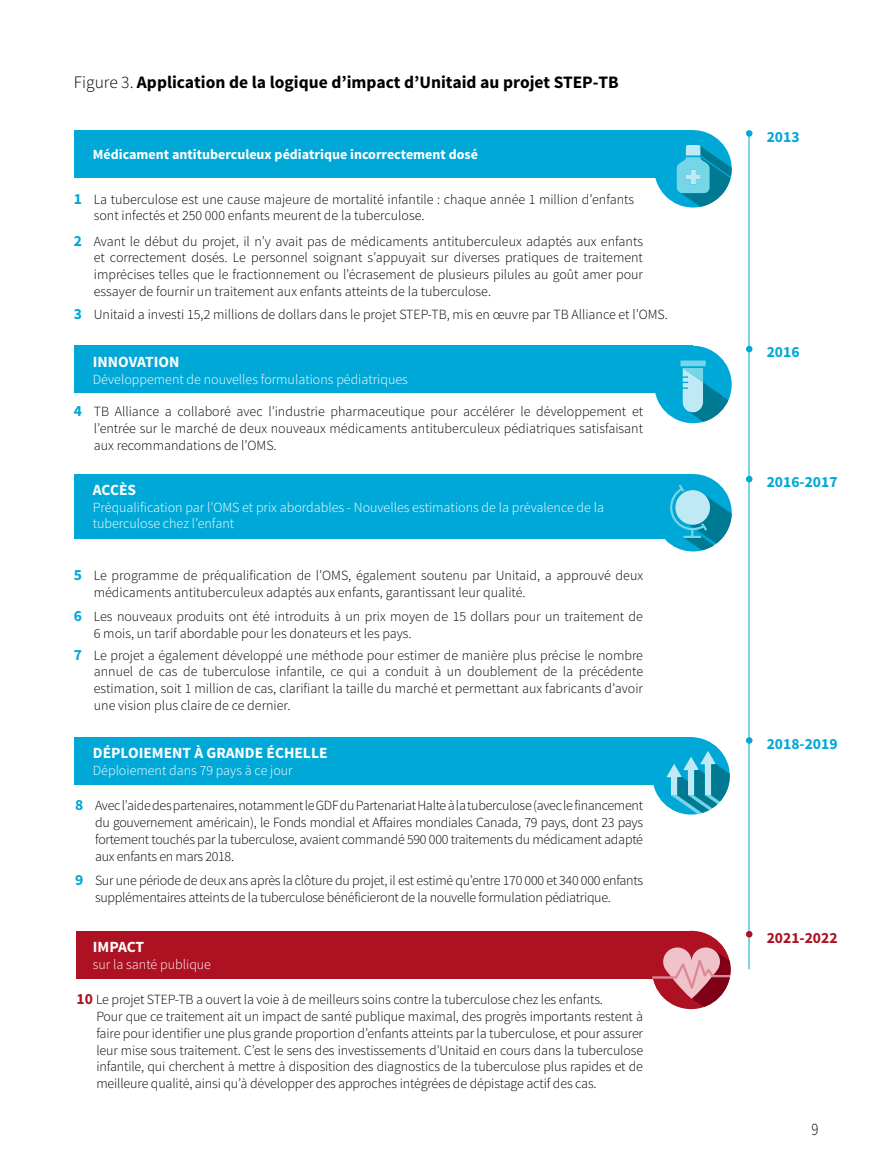
<style>
.page{position:relative;width:893px;height:1166px;background:#fff}
.page>*{position:absolute;margin:0;border:0;box-sizing:border-box;transform-origin:0 0}
.t1{font:700 17.5px "Source Sans Pro";color:#000}
.t2{font:300 17.5px "Source Sans Pro";color:#000;scale:.84 1}
.t3{font:700 15.58px "Source Sans Pro";color:#fff}
.t4{font:700 15.58px "Source Sans Pro";color:#00a8d7}
.t5{font:700 15.58px "Source Sans Pro";color:#ae1122}
.t6{font:300 14px/16.8px "Source Sans Pro";letter-spacing:-.01em;color:#000}
.t7{font:300 14px/16.8px "Source Sans Pro";color:#fff}
.t8{font:700 14px "Source Sans Pro";color:#fff}
.s1{font-weight:300}
.s2{font-weight:700;font-size:15.58px;color:#00a8d7}
.s3{font-weight:700;font-size:15.58px;color:#ae1122}
</style>
<div class="page">
<hr style="left:749px;top:133px;width:1px;height:836px;background:#00a8d7">
<div style="left:746px;top:130px;width:6px;height:7px;background:#00a8d7;border-radius:50%"></div>
<svg style="left:746px;top:346px;width:6px;height:6px"></svg>
<div style="left:74px;top:130px;width:619px;height:47px;background:#00a8d7"></div>
<div style="left:654px;top:130px;width:78px;height:77px;background:#00a8d7;border-radius:50%"></div>
<svg style="left:677px;top:145px;width:55px;height:62px"></svg>
<div style="left:74px;top:346px;width:619px;height:47px;background:#00a8d7"></div>
<div style="left:654px;top:346px;width:78px;height:77px;background:#00a8d7;border-radius:50%"></div>
<svg style="left:680px;top:360px;width:48px;height:62px"></svg>
<svg style="left:746px;top:476px;width:6px;height:6px"></svg>
<div style="left:74px;top:474px;width:619px;height:64px;background:#00a8d7"></div>
<div style="left:654px;top:474px;width:78px;height:77px;background:#00a8d7;border-radius:50%"></div>
<svg style="left:667px;top:485px;width:65px;height:65px"></svg>
<div style="left:746px;top:737px;width:6px;height:7px;background:#00a8d7;border-radius:50%"></div>
<div style="left:74px;top:737px;width:619px;height:47px;background:#00a8d7"></div>
<div style="left:652px;top:737px;width:78px;height:77px;background:#00a8d7;border-radius:50%"></div>
<svg style="left:667px;top:751px;width:63px;height:63px"></svg>
<div style="left:77px;top:931px;width:616px;height:47px;background:#ae1122"></div>
<svg style="left:746px;top:931px;width:6px;height:6px"></svg>
<div style="left:652px;top:931px;width:79px;height:78px;background:#ae1122;border-radius:50%"></div>
<svg style="left:651px;top:947px;width:80px;height:62px"></svg>
<p class="t1" style="left:74px;top:70px;width:546px"><span class="s1">Figure 3.</span> Application de la logique d’impact d’Unitaid au projet STEP-TB</p>
<p class="t8" style="left:93px;top:145px;width:387px">Médicament antituberculeux pédiatrique incorrectement dosé</p>
<p class="t6" style="left:94px;top:191px;width:542px;text-indent:-20px"><span class="s2">1</span> La tuberculose est une cause majeure de mortalité infantile : chaque année 1 million d’enfants sont infectés et 250 000 enfants meurent de la tuberculose.</p>
<p class="t6" style="left:94px;top:233px;width:551px;text-align:justify;text-indent:-20px"><span class="s2">2</span> Avant le début du projet, il n’y avait pas de médicaments antituberculeux adaptés aux enfants et correctement dosés. Le personnel soignant s’appuyait sur diverses pratiques de traitement imprécises telles que le fractionnement ou l’écrasement de plusieurs pilules au goût amer pour essayer de fournir un traitement aux enfants atteints de la tuberculose.</p>
<p class="t6" style="left:74px;top:306px;width:595px"><span class="s2">3</span> Unitaid a investi 15,2 millions de dollars dans le projet STEP-TB, mis en œuvre par TB Alliance et l’OMS.</p>
<p class="t3" style="left:93px;top:352px;width:88px">INNOVATION</p>
<p class="t7" style="left:93px;top:371px;width:316px">Développement de nouvelles formulations pédiatriques</p>
<p class="t6" style="left:94px;top:403px;width:551px;text-align:justify;text-indent:-20px"><span class="s2">4</span> TB Alliance a collaboré avec l’industrie pharmaceutique pour accélérer le développement et l’entrée sur le marché de deux nouveaux médicaments antituberculeux pédiatriques satisfaisant aux recommandations de l’OMS.</p>
<p class="t3" style="left:93px;top:479px;width:45px">ACCÈS</p>
<p class="t7" style="left:93px;top:498px;width:513px">Préqualification par l’OMS et prix abordables - Nouvelles estimations de la prévalence de la tuberculose chez l’enfant</p>
<p class="t6" style="left:94px;top:567px;width:551px;text-indent:-20px"><span class="s2">5</span> Le programme de préqualification de l’OMS, également soutenu par Unitaid, a approuvé deux médicaments antituberculeux adaptés aux enfants, garantissant leur qualité.</p>
<p class="t6" style="left:94px;top:608px;width:551px;text-indent:-20px"><span class="s2">6</span> Les nouveaux produits ont été introduits à un prix moyen de 15 dollars pour un traitement de<br>6 mois, un tarif abordable pour les donateurs et les pays.</p>
<p class="t6" style="left:94px;top:646px;width:551px;text-align:justify;text-indent:-20px"><span class="s2">7</span> Le projet a également développé une méthode pour estimer de manière plus précise le nombre annuel de cas de tuberculose infantile, ce qui a conduit à un doublement de la précédente estimation, soit 1 million de cas, clarifiant la taille du marché et permettant aux fabricants d’avoir une vision plus claire de ce dernier.</p>
<p class="t3" style="left:93px;top:743px;width:236px">DÉPLOIEMENT À GRANDE ÉCHELLE</p>
<p class="t7" style="left:93px;top:762px;width:201px">Déploiement dans 79 pays à ce jour</p>
<p class="t6" style="left:95px;top:797px;width:549px;text-align:justify;text-indent:-20px"><span class="s2">8</span> Avec l’aide des partenaires, notamment le GDF du Partenariat Halte à la tuberculose (avec le financement du gouvernement américain), le Fonds mondial et Affaires mondiales Canada, 79 pays, dont 23 pays fortement touchés par la tuberculose, avaient commandé 590 000 traitements du médicament adapté aux enfants en mars 2018.</p>
<p class="t6" style="left:95px;top:872px;width:550px;text-indent:-20px"><span class="s2">9</span> Sur une période de deux ans après la clôture du projet, il est estimé qu’entre 170 000 et 340 000 enfants supplémentaires atteints de la tuberculose bénéficieront de la nouvelle formulation pédiatrique.</p>
<p class="t3" style="left:93px;top:937px;width:53px">IMPACT</p>
<p class="t7" style="left:93px;top:956px;width:120px">sur la santé publique</p>
<p class="t6" style="left:96px;top:991px;width:548px;text-indent:-20px"><span class="s3">10</span> Le projet STEP-TB a ouvert la voie à de meilleurs soins contre la tuberculose chez les enfants.<br>Pour que ce traitement ait un impact de santé publique maximal, des progrès importants restent à faire pour identifier une plus grande proportion d’enfants atteints par la tuberculose, et pour assurer leur mise sous traitement. C’est le sens des investissements d’Unitaid en cours dans la tuberculose infantile, qui cherchent à mettre à disposition des diagnostics de la tuberculose plus rapides et de meilleure qualité, ainsi qu’à développer des approches intégrées de dépistage actif des cas.</p>
<p class="t4" style="left:767px;top:127px;width:34px">2013</p>
<p class="t4" style="left:767px;top:342px;width:34px">2016</p>
<p class="t4" style="left:767px;top:472px;width:72px">2016-2017</p>
<p class="t4" style="left:767px;top:734px;width:72px">2018-2019</p>
<p class="t5" style="left:767px;top:927px;width:72px">2021-2022</p>
<p class="t2" style="left:812px;top:1119px;width:10px">9</p>
</div>
